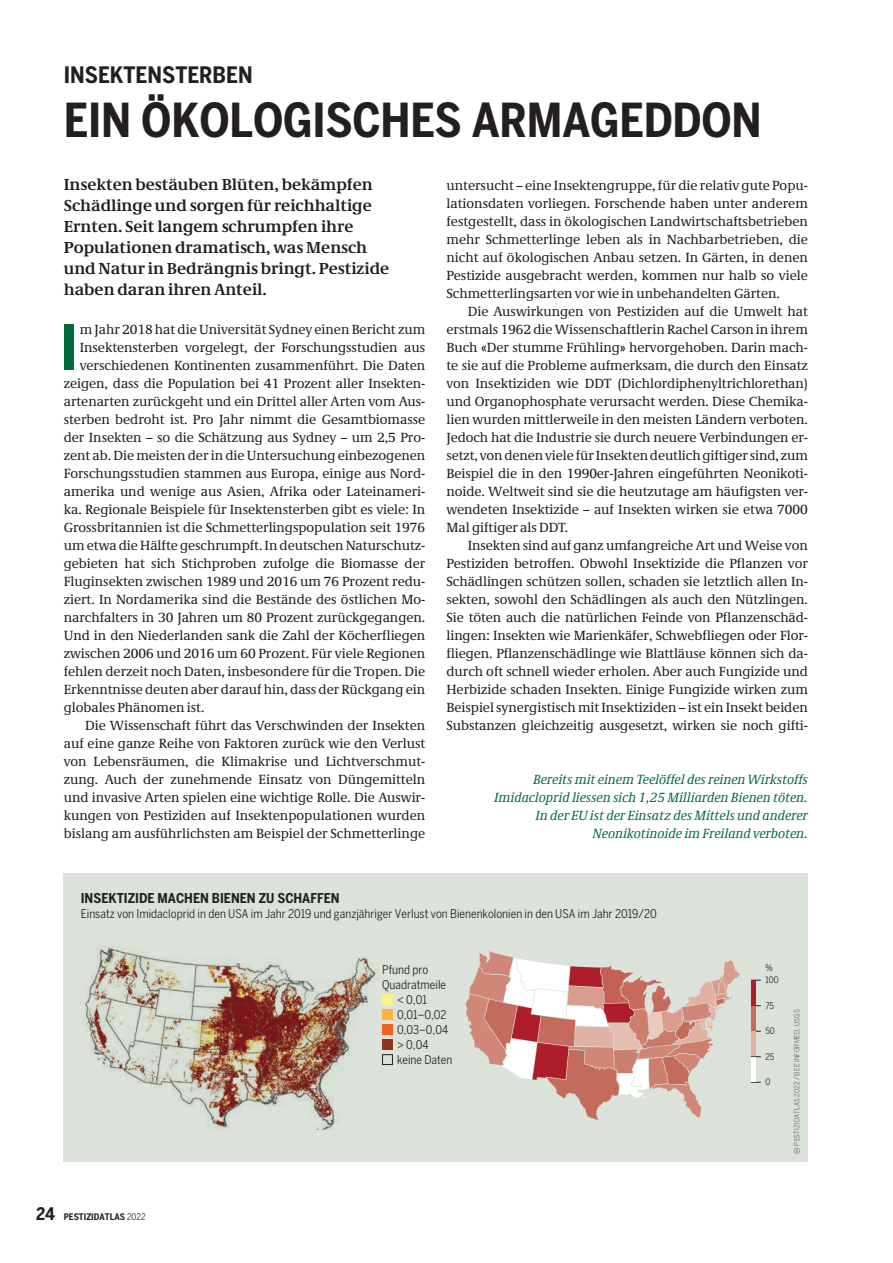
<style>
.page{position:relative;width:893px;height:1263px;background:#fff}
.page>*{position:absolute;margin:0;border:0;box-sizing:border-box;transform-origin:0 0}
.t1{font:700 62.1px "Benton Sans Cond";color:#016a3c}
.t2{font:700 46.5px "Benton Sans Cond";letter-spacing:-.005em;color:#231f20}
.t3{font:700 22.5px "Benton Sans Cond";color:#231f20}
.t4{font:700 16.5px/21px "Neue Demos";color:#231f20}
.t5{font:13.5px/18px "Demos Pro";letter-spacing:-.005em;color:#231f20;text-align:justify}
.t6{font:italic 13.5px/18px "Demos Pro";letter-spacing:-.005em;color:#016a3c;text-align:right}
.t7{font:700 13.5px "Benton Sans Cond";color:#231f20}
.t8{font:12px "Benton Sans Cond";color:#231f20}
.t9{font:700 9px "Benton Sans Cond";color:#231f20}
.t10{font:9px/12.8px "Benton Sans Cond";color:#231f20}
.t11{font:7.2px "Benton Sans Cond";letter-spacing:.02em;color:#636366}
.s1{font-size:17.25px}
.s2{font-weight:400}
</style>
<div class="page">
<div style="left:64px;top:874px;width:744px;height:288px;background:#dae2d9"></div>
<svg style="left:794px;top:1148px;width:6px;height:5px"></svg>
<img style="left:85px;top:946px;width:293px;height:184px">
<svg style="left:466px;top:951px;width:274px;height:169px"></svg>
<hr style="left:751px;top:981px;width:4px;height:24px;background:#ae1d2a">
<hr style="left:751px;top:1006px;width:4px;height:25px;background:#c56b5d">
<hr style="left:751px;top:1032px;width:4px;height:24px;background:#e2b1a5">
<hr style="left:751px;top:1057px;width:4px;height:25px;background:#fff">
<div style="left:382px;top:994px;width:11px;height:11px;background:#f8f391"></div>
<div style="left:382px;top:1009px;width:11px;height:11px;background:#fcb340"></div>
<div style="left:382px;top:1024px;width:11px;height:11px;background:#f16221"></div>
<div style="left:382px;top:1039px;width:11px;height:11px;background:#90341d"></div>
<div style="left:382px;top:1054px;width:11px;height:11px;border:1px solid #231f20"></div>
<h3 class="t3" style="left:64px;top:61px;width:190px">INSEKTENSTERBEN</h3>
<h2 class="t2" style="left:64px;top:93px;width:700px">EIN ÖKOLOGISCHES ARMAGEDDON</h2>
<p class="t4" style="left:64px;top:174px;width:327px">Insekten bestäuben Blüten, bekämpfen Schädlinge und sorgen für reichhaltige Ernten. Seit langem schrumpfen ihre Populationen dramatisch, was Mensch und Natur in Bedrängnis bringt. Pestizide haben daran ihren Anteil.</p>
<h1 class="t1" style="left:60px;top:311px;width:19px">I</h1>
<p class="t5" style="left:80px;top:320px;width:347px">m Jahr 2018 hat die Universität Sydney einen Bericht zum</p>
<p class="t5" style="left:80px;top:338px;width:347px">Insektensterben vorgelegt, der Forschungsstudien aus</p>
<p class="t5" style="left:80px;top:356px;width:347px">verschiedenen Kontinenten zusammenführt. Die Daten</p>
<p class="t5" style="left:64px;top:374px;width:363px">zeigen, dass die Population bei 41 Prozent aller Insekten-</p>
<p class="t5" style="left:64px;top:392px;width:363px">artenarten zurückgeht und ein Drittel aller Arten vom Aus-</p>
<p class="t5" style="left:64px;top:410px;width:363px">sterben bedroht ist. Pro Jahr nimmt die Gesamtbiomasse</p>
<p class="t5" style="left:64px;top:428px;width:363px">der Insekten – so die Schätzung aus Sydney – um 2,5 Pro-</p>
<p class="t5" style="left:64px;top:446px;width:363px">zent ab. Die meisten der in die Untersuchung einbezogenen</p>
<p class="t5" style="left:64px;top:464px;width:363px">Forschungsstudien stammen aus Europa, einige aus Nord-</p>
<p class="t5" style="left:64px;top:482px;width:363px">amerika und wenige aus Asien, Afrika oder Lateinameri-</p>
<p class="t5" style="left:64px;top:500px;width:363px">ka. Regionale Beispiele für Insektensterben gibt es viele: In</p>
<p class="t5" style="left:64px;top:518px;width:363px">Grossbritannien ist die Schmetterlingspopulation seit 1976</p>
<p class="t5" style="left:64px;top:536px;width:363px">um etwa die Hälfte geschrumpft. In deutschen Naturschutz-</p>
<p class="t5" style="left:64px;top:554px;width:363px">gebieten hat sich Stichproben zufolge die Biomasse der</p>
<p class="t5" style="left:64px;top:572px;width:363px">Fluginsekten zwischen 1989 und 2016 um 76 Prozent redu-</p>
<p class="t5" style="left:64px;top:590px;width:363px">ziert. In Nordamerika sind die Bestände des östlichen Mo-</p>
<p class="t5" style="left:64px;top:608px;width:363px">narchfalters in 30 Jahren um 80 Prozent zurückgegangen.</p>
<p class="t5" style="left:64px;top:626px;width:363px">Und in den Niederlanden sank die Zahl der Köcherfliegen</p>
<p class="t5" style="left:64px;top:644px;width:363px">zwischen 2006 und 2016 um 60 Prozent. Für viele Regionen</p>
<p class="t5" style="left:64px;top:662px;width:363px">fehlen derzeit noch Daten, insbesondere für die Tropen. Die</p>
<p class="t5" style="left:64px;top:680px;width:363px">Erkenntnisse deuten aber darauf hin, dass der Rückgang ein</p>
<p class="t5" style="left:64px;top:698px;width:142px">globales Phänomen ist.</p>
<p class="t5" style="left:85px;top:716px;width:342px">Die Wissenschaft führt das Verschwinden der Insekten</p>
<p class="t5" style="left:64px;top:734px;width:363px">auf eine ganze Reihe von Faktoren zurück wie den Verlust</p>
<p class="t5" style="left:64px;top:752px;width:363px">von Lebensräumen, die Klimakrise und Lichtverschmut-</p>
<p class="t5" style="left:64px;top:770px;width:363px">zung. Auch der zunehmende Einsatz von Düngemitteln</p>
<p class="t5" style="left:64px;top:788px;width:363px">und invasive Arten spielen eine wichtige Rolle. Die Auswir-</p>
<p class="t5" style="left:64px;top:806px;width:363px">kungen von Pestiziden auf Insektenpopulationen wurden</p>
<p class="t5" style="left:64px;top:824px;width:363px">bislang am ausführlichsten am Beispiel der Schmetterlinge</p>
<p class="t5" style="left:446px;top:176px;width:363px">untersucht – eine Insektengruppe, für die relativ gute Popu&shy;lationsdaten vorliegen. Forschende haben unter anderem festgestellt, dass in ökologischen Landwirtschaftsbetrieben mehr Schmetterlinge leben als in Nachbarbetrieben, die nicht auf ökologischen Anbau setzen. In Gärten, in denen Pestizide ausgebracht werden, kommen nur halb so viele Schmetterlingsarten vor wie in unbehandelten Gärten.</p>
<p class="t5" style="left:446px;top:302px;width:363px;text-indent:21px">Die Auswirkungen von Pestiziden auf die Umwelt hat erstmals 1962 die Wissenschaftlerin Rachel Carson in ihrem Buch «Der stumme Frühling» hervorgehoben. Darin mach&shy;te sie auf die Probleme aufmerksam, die durch den Einsatz von Insektiziden wie DDT (Dichlordiphenyltrichlorethan) und Organophosphate verursacht werden. Diese Chemika&shy;lien wurden mittlerweile in den meisten Ländern verboten.<br>Jedoch hat die Industrie sie durch neuere Verbindungen er&shy;setzt, von denen viele für Insekten deutlich giftiger sind, zum Beispiel die in den 1990er-Jahren eingeführten Neonikoti&shy;noide. Weltweit sind sie die heutzutage am häufigsten ver&shy;wendeten Insektizide – auf Insekten wirken sie etwa 7000<br>Mal giftiger als DDT.</p>
<p class="t5" style="left:446px;top:536px;width:363px;text-indent:21px">Insekten sind auf ganz umfangreiche Art und Weise von Pestiziden betroffen. Obwohl Insektizide die Pflanzen vor Schädlingen schützen sollen, schaden sie letztlich allen In&shy;sekten, sowohl den Schädlingen als auch den Nützlingen.<br>Sie töten auch die natürlichen Feinde von Pflanzenschäd&shy;lingen: Insekten wie Marienkäfer, Schwebfliegen oder Flor&shy;fliegen. Pflanzenschädlinge wie Blattläuse können sich da&shy;durch oft schnell wieder erholen. Aber auch Fungizide und Herbizide schaden Insekten. Einige Fungizide wirken zum Beispiel synergistisch mit Insektiziden – ist ein Insekt beiden Substanzen gleichzeitig ausgesetzt, wirken sie noch gifti-</p>
<p class="t6" style="left:494px;top:770px;width:315px">Bereits mit einem Teelöffel des reinen Wirkstoffs Imidacloprid liessen sich 1,25 Milliarden Bienen töten.<br>In der EU ist der Einsatz des Mittels und anderer Neonikotinoide im Freiland verboten.</p>
<p class="t7" style="left:81px;top:890px;width:260px">INSEKTIZIDE MACHEN BIENEN ZU SCHAFFEN</p>
<p class="t8" style="left:81px;top:906px;width:577px">Einsatz von Imidacloprid in den USA im Jahr 2019 und ganzjähriger Verlust von Bienenkolonien in den USA im Jahr 2019/20</p>
<p class="t9" style="left:36px;top:1212px;width:111px"><span class="s1">24</span> PESTIZIDATLAS <span class="s2">2022</span></p>
<p class="t8" style="left:382px;top:962px;width:48px">Pfund pro</p>
<p class="t8" style="left:382px;top:977px;width:65px">Quadratmeile</p>
<p class="t8" style="left:397px;top:992px;width:31px">&lt; 0,01</p>
<p class="t8" style="left:397px;top:1007px;width:51px">0,01–0,02</p>
<p class="t8" style="left:397px;top:1022px;width:53px">0,03–0,04</p>
<p class="t8" style="left:397px;top:1037px;width:33px">&gt; 0,04</p>
<p class="t8" style="left:397px;top:1052px;width:57px">keine Daten</p>
<p class="t10" style="left:765px;top:961px;width:15px">%<br>100</p>
<p class="t10" style="left:765px;top:999px;width:10px">75</p>
<p class="t10" style="left:765px;top:1025px;width:11px">50</p>
<p class="t10" style="left:765px;top:1050px;width:10px">25</p>
<p class="t10" style="left:765px;top:1076px;width:7px">0</p>
<p class="t11" style="left:793px;top:1145px;width:138px;rotate:-90deg">PESTIZIDATLAS 2022 / BEE INFORMED, USGS</p>
</div>
